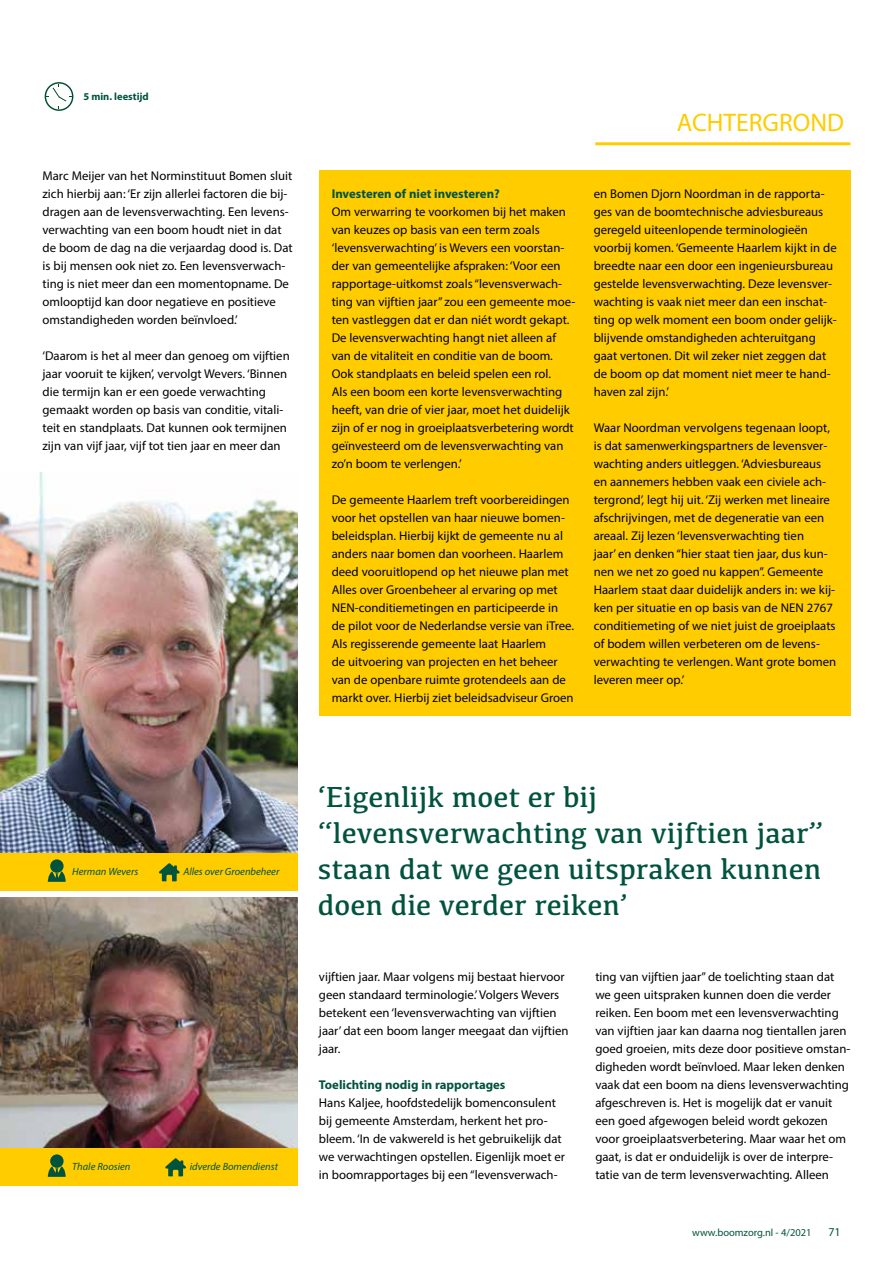
<style>
.page{position:relative;width:893px;height:1263px;background:#fff}
.page>*{position:absolute;margin:0;border:0;box-sizing:border-box;transform-origin:0 0}
.t1{font:30px/36px "Kefa";color:#00533d}
.t2{font:25.5px "Myriad Pro";color:#fc0}
.t3{font:12.75px/18px "Myriad Pro";color:#000}
.t4{font:700 12.75px "Myriad Pro";color:#00533d}
.t5{font:12px "Myriad Pro";color:#00533d}
.t6{font:italic 10.5px "Myriad Pro";color:#00533d}
.t7{font:10.5px "Myriad Pro";color:#00533d}
.t8{font:700 10.5px "Myriad Pro";color:#00533d}
</style>
<div class="page">
<hr style="left:595px;top:142px;width:255px;height:3px;background:#fc0">
<svg style="left:45px;top:82px;width:28px;height:29px"></svg>
<div style="left:319px;top:170px;width:531px;height:546px;background:#fc0"></div>
<img style="left:0;top:897px;width:298px;height:252px">
<img style="left:0;top:473px;width:298px;height:381px">
<div style="left:0;top:1149px;width:298px;height:37px;background:#fc0"></div>
<div style="left:0;top:854px;width:298px;height:37px;background:#fc0"></div>
<svg style="left:48px;top:1166px;width:18px;height:11px"></svg>
<div style="left:50px;top:1154px;width:14px;height:14px;background:#00533d;border-radius:50%"></div>
<svg style="left:48px;top:871px;width:18px;height:11px"></svg>
<div style="left:50px;top:859px;width:14px;height:14px;background:#00533d;border-radius:50%"></div>
<svg style="left:165px;top:1158px;width:21px;height:18px"></svg>
<svg style="left:159px;top:863px;width:21px;height:18px"></svg>
<p class="t8" style="left:83px;top:90px;width:67px">5 min. leestijd</p>
<p class="t3" style="left:43px;top:167px;width:252px">Marc Meijer van het Norminstituut Bomen sluit zich hierbij aan: ‘Er zijn allerlei factoren die bij&shy;dragen aan de levensverwachting. Een levens&shy;verwachting van een boom houdt niet in dat de boom de dag na die verjaardag dood is. Dat is bij mensen ook niet zo. Een levensverwach&shy;ting is niet meer dan een momentopname. De omlooptijd kan door negatieve en positieve omstandigheden worden beïnvloed.’</p>
<p class="t3" style="left:43px;top:347px;width:249px">‘Daarom is het al meer dan genoeg om vijftien jaar vooruit te kijken’, vervolgt Wevers. ‘Binnen die termijn kan er een goede verwachting gemaakt worden op basis van conditie, vitali&shy;teit en standplaats. Dat kunnen ook termijnen zijn van vijf jaar, vijf tot tien jaar en meer dan</p>
<h2 class="t2" style="left:677px;top:107px;width:169px">ACHTERGROND</h2>
<p class="t4" style="left:332px;top:185px;width:170px">Investeren of niet investeren?</p>
<p class="t3" style="left:332px;top:203px;width:245px">Om verwarring te voorkomen bij het maken van keuzes op basis van een term zoals ‘levensverwachting’ is Wevers een voorstan&shy;der van gemeentelijke afspraken: ‘Voor een rapportage-uitkomst zoals “levensverwach&shy;ting van vijftien jaar” zou een gemeente moe&shy;ten vastleggen dat er dan niét wordt gekapt.<br>De levensverwachting hangt niet alleen af van de vitaliteit en conditie van de boom.<br>Ook standplaats en beleid spelen een rol.<br>Als een boom een korte levensverwachting heeft, van drie of vier jaar, moet het duidelijk zijn of er nog in groeiplaatsverbetering wordt geïnvesteerd om de levensverwachting van zo’n boom te verlengen.’</p>
<p class="t3" style="left:332px;top:491px;width:244px">De gemeente Haarlem treft voorbereidingen voor het opstellen van haar nieuwe bomen&shy;beleidsplan. Hierbij kijkt de gemeente nu al anders naar bomen dan voorheen. Haarlem deed vooruitlopend op het nieuwe plan met Alles over Groenbeheer al ervaring op met NEN-conditiemetingen en participeerde in de pilot voor de Nederlandse versie van iTree.<br>Als regisserende gemeente laat Haarlem<br>de uitvoering van projecten en het beheer van de openbare ruimte grotendeels aan de markt over. Hierbij ziet beleidsadviseur Groen</p>
<p class="t3" style="left:594px;top:185px;width:245px">en Bomen Djorn Noordman in de rapporta&shy;ges van de boomtechnische adviesbureaus geregeld uiteenlopende terminologieën voorbij komen. ‘Gemeente Haarlem kijkt in de breedte naar een door een ingenieursbureau gestelde levensverwachting. Deze levensver&shy;wachting is vaak niet meer dan een inschat&shy;ting op welk moment een boom onder gelijk&shy;blijvende omstandigheden achteruitgang gaat vertonen. Dit wil zeker niet zeggen dat de boom op dat moment niet meer te hand&shy;haven zal zijn.’</p>
<p class="t3" style="left:594px;top:419px;width:244px">Waar Noordman vervolgens tegenaan loopt, is dat samenwerkingspartners de levensver&shy;wachting anders uitleggen. ‘Adviesbureaus en aannemers hebben vaak een civiele ach&shy;tergrond’, legt hij uit. ‘Zij werken met lineaire afschrijvingen, met de degeneratie van een areaal. Zij lezen ‘levensverwachting tien<br>jaar’ en denken “hier staat tien jaar, dus kun&shy;nen we net zo goed nu kappen”. Gemeente Haarlem staat daar duidelijk anders in: we kij&shy;ken per situatie en op basis van de NEN 2767 conditiemeting of we niet juist de groeiplaats of bodem willen verbeteren om de levens&shy;verwachting te verlengen. Want grote bomen leveren meer op.’</p>
<p class="t6" style="left:72px;top:865px;width:68px">Herman Wevers</p>
<p class="t6" style="left:72px;top:1160px;width:60px">Thale Roosien</p>
<p class="t6" style="left:183px;top:865px;width:97px">Alles over Groenbeheer</p>
<p class="t6" style="left:190px;top:1160px;width:90px">idverde Bomendienst</p>
<h1 class="t1" style="left:318px;top:778px;width:507px">‘Eigenlijk moet er bij “levensverwachting van vijftien jaar” staan dat we geen uitspraken kunnen doen die verder reiken’</h1>
<p class="t3" style="left:319px;top:968px;width:251px">vijftien jaar. Maar volgens mij bestaat hiervoor geen standaard terminologie.’ Volgers Wevers betekent een ‘levensverwachting van vijftien jaar’ dat een boom langer meegaat dan vijftien jaar.</p>
<p class="t4" style="left:319px;top:1076px;width:188px">Toelichting nodig in rapportages</p>
<p class="t3" style="left:319px;top:1094px;width:248px">Hans Kaljee, hoofdstedelijk bomenconsulent bij gemeente Amsterdam, herkent het pro&shy;bleem. ‘In de vakwereld is het gebruikelijk dat we verwachtingen opstellen. Eigenlijk moet er in boomrapportages bij een “levensverwach-</p>
<p class="t3" style="left:595px;top:968px;width:256px">ting van vijftien jaar” de toelichting staan dat we geen uitspraken kunnen doen die verder reiken. Een boom met een levensverwachting van vijftien jaar kan daarna nog tientallen jaren goed groeien, mits deze door positieve omstan&shy;digheden wordt beïnvloed. Maar leken denken vaak dat een boom na diens levensverwachting afgeschreven is. Het is mogelijk dat er vanuit een goed afgewogen beleid wordt gekozen voor groeiplaatsverbetering. Maar waar het om gaat, is dat er onduidelijk is over de interpre&shy;tatie van de term levensverwachting. Alleen</p>
<p class="t7" style="left:692px;top:1226px;width:121px">www.boomzorg.nl - 4/2021</p>
<p class="t5" style="left:828px;top:1224px;width:14px">71</p>
</div>
